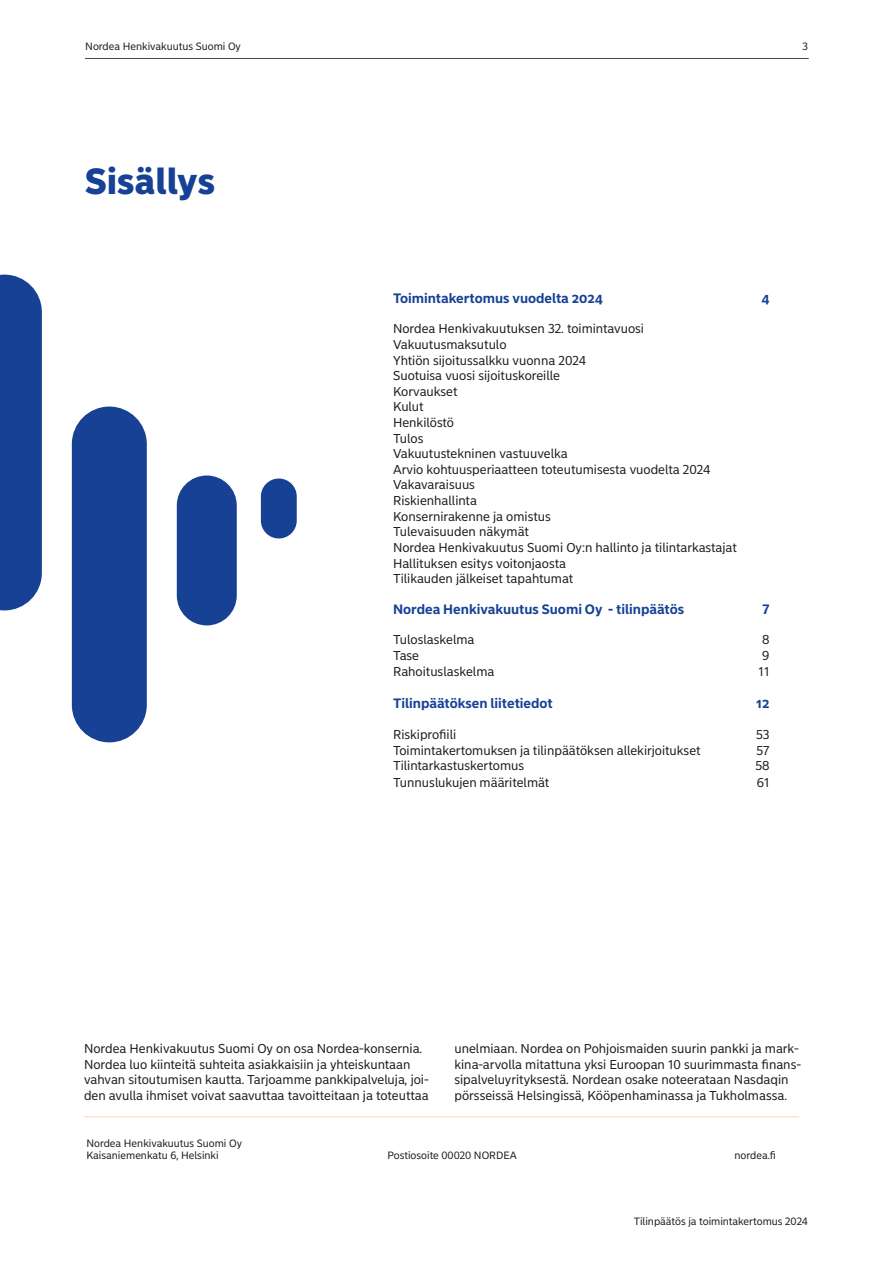
<style>
.page{position:relative;width:893px;height:1263px;background:#fff}
.page>*{position:absolute;margin:0;border:0;box-sizing:border-box;transform-origin:0 0}
.t1{font:900 36px "Nordea Sans Small";color:#164194}
.t2{font:700 13.5px "Nordea Sans Small";color:#164194}
.t3{font:12.75px/15.6px "Nordea Sans Small";color:#1d1d1b}
.t4{font:10.5px/12.6px "Nordea Sans Small";color:#1d1d1b}
</style>
<div class="page">
<hr style="left:85px;top:58px;width:724px;height:1px;background:#4b4b4a">
<hr style="left:84px;top:1116px;width:715px;height:1px;background:#fcd9ca">
<div style="left:261px;top:478px;width:36px;height:60px;background:#164194;border-radius:18px"></div>
<div style="left:177px;top:475px;width:60px;height:150px;background:#164194;border-radius:30px"></div>
<div style="left:0;top:275px;width:42px;height:335px;background:#164194"></div>
<div style="left:72px;top:407px;width:75px;height:335px;background:#164194;border-radius:37px"></div>
<p class="t4" style="left:85px;top:41px;width:157px">Nordea Henkivakuutus Suomi Oy</p>
<p class="t4" style="left:802px;top:41px;width:7px">3</p>
<h1 class="t1" style="left:85px;top:159px;width:132px">Sisällys</h1>
<p class="t2" style="left:393px;top:290px;width:212px">Toimintakertomus vuodelta 2024</p>
<p class="t2" style="left:761px;top:290px;width:10px">4</p>
<p class="t3" style="left:393px;top:321px;width:345px">Nordea Henkivakuutuksen 32. toimintavuosi<br>Vakuutusmaksutulo<br>Yhtiön sijoitussalkku vuonna 2024<br>Suotuisa vuosi sijoituskoreille<br>Korvaukset<br>Kulut<br>Henkilöstö<br>Tulos<br>Vakuutustekninen vastuuvelka<br>Arvio kohtuusperiaatteen toteutumisesta vuodelta 2024<br>Vakavaraisuus<br>Riskienhallinta<br>Konsernirakenne ja omistus<br>Tulevaisuuden näkymät<br>Nordea Henkivakuutus Suomi Oy:n hallinto ja tilintarkastajat<br>Hallituksen esitys voitonjaosta<br>Tilikauden jälkeiset tapahtumat</p>
<p class="t2" style="left:393px;top:601px;width:293px">Nordea Henkivakuutus Suomi Oy - tilinpäätös</p>
<p class="t2" style="left:763px;top:601px;width:8px">7</p>
<p class="t3" style="left:393px;top:632px;width:83px">Tuloslaskelma</p>
<p class="t3" style="left:762px;top:632px;width:9px">8</p>
<p class="t3" style="left:393px;top:648px;width:28px">Tase</p>
<p class="t3" style="left:762px;top:648px;width:9px">9</p>
<p class="t3" style="left:393px;top:663px;width:103px">Rahoituslaskelma</p>
<p class="t3" style="left:759px;top:663px;width:12px">11</p>
<p class="t2" style="left:393px;top:695px;width:161px">Tilinpäätöksen liitetiedot</p>
<p class="t2" style="left:756px;top:695px;width:15px">12</p>
<p class="t3" style="left:393px;top:727px;width:65px">Riskiprofiili</p>
<p class="t3" style="left:756px;top:727px;width:15px">53</p>
<p class="t3" style="left:393px;top:742px;width:309px">Toimintakertomuksen ja tilinpäätöksen allekirjoitukset</p>
<p class="t3" style="left:757px;top:742px;width:14px">57</p>
<p class="t3" style="left:393px;top:758px;width:133px">Tilintarkastuskertomus</p>
<p class="t3" style="left:755px;top:758px;width:16px">58</p>
<p class="t3" style="left:393px;top:775px;width:158px">Tunnuslukujen määritelmät</p>
<p class="t3" style="left:757px;top:775px;width:14px">61</p>
<p class="t3" style="left:84px;top:1041px;width:346px">Nordea Henkivakuutus Suomi Oy on osa Nordea-konsernia.<br>Nordea luo kiinteitä suhteita asiakkaisiin ja yhteiskuntaan vahvan sitoutumisen kautta. Tarjoamme pankkipalveluja, joi&shy;den avulla ihmiset voivat saavuttaa tavoitteitaan ja toteuttaa</p>
<p class="t3" style="left:454px;top:1041px;width:348px">unelmiaan. Nordea on Pohjoismaiden suurin pankki ja mark&shy;kina-arvolla mitattuna yksi Euroopan 10 suurimmasta finans&shy;sipalveluyrityksestä. Nordean osake noteerataan Nasdaqin pörsseissä Helsingissä, Kööpenhaminassa ja Tukholmassa.</p>
<p class="t4" style="left:86px;top:1137px;width:157px">Nordea Henkivakuutus Suomi Oy<br>Kaisaniemenkatu 6, Helsinki</p>
<p class="t4" style="left:387px;top:1149px;width:131px">Postiosoite 00020 NORDEA</p>
<p class="t4" style="left:734px;top:1149px;width:43px">nordea.fi</p>
<p class="t4" style="left:634px;top:1215px;width:176px">Tilinpäätös ja toimintakertomus 2024</p>
</div>
